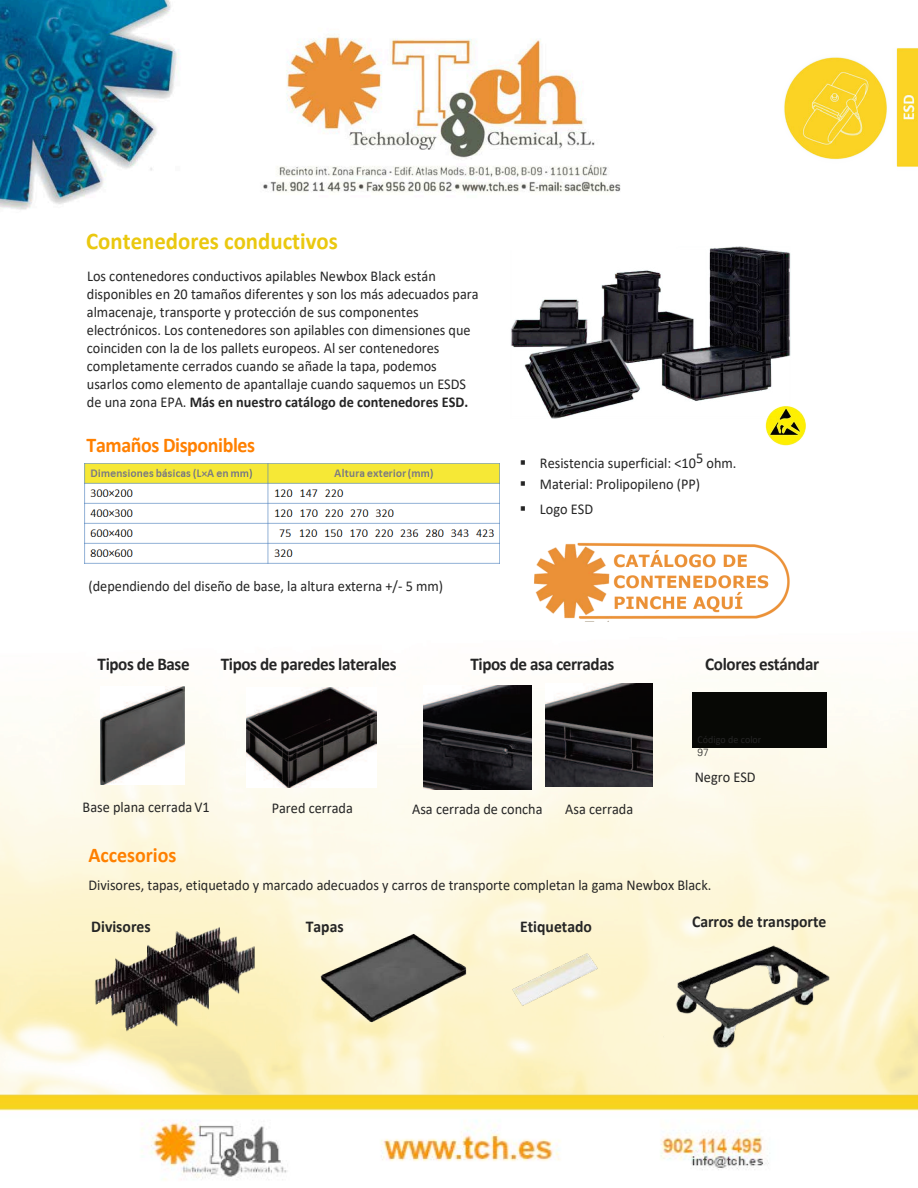
<style>
.page{position:relative;width:918px;height:1188px;background:#fff}
.page>*{position:absolute;margin:0;border:0;box-sizing:border-box;transform-origin:0 0}
.t1{font:700 24px "Calibri";color:#eac80f;scale:.95 1}
.t2{font:700 21px "Calibri";letter-spacing:-.02em;color:#ff8000;scale:.95 1}
.t3{font:700 21px "Calibri";color:#ff8000;scale:.95 1}
.t4{font:700 18px "Calibri";letter-spacing:-.02em;color:#252525;scale:.95 1}
.t5{font:700 16.5px "Calibri";color:#252525;scale:.95 1}
.t6{font:15px/18px "Calibri";color:#252525;scale:.95 1}
.t7{font:10.5px "Calibri";color:#252525;scale:.95 1}
.t8{font:300 10.5px "Univers LT Std";color:#252525;scale:.95 1}
.s1{font-weight:700}
</style>
<div class="page">
<img style="left:0;top:7px;width:918px;height:1053px">
<img style="left:1px;top:0;width:669px;height:215px">
<img style="left:764px;top:439px;width:42px;height:7px">
<img style="left:0;top:1060px;width:918px;height:120px">
<img style="left:781px;top:47px;width:137px;height:124px">
<img style="left:499px;top:225px;width:311px;height:214px">
<div style="left:692px;top:692px;width:135px;height:56px;background:#070805"></div>
<img style="left:100px;top:686px;width:84px;height:99px">
<img style="left:424px;top:685px;width:108px;height:104px">
<img style="left:545px;top:683px;width:108px;height:104px">
<img style="left:246px;top:687px;width:130px;height:100px">
<img style="left:639px;top:920px;width:226px;height:160px">
<img style="left:53px;top:901px;width:233px;height:165px">
<img style="left:288px;top:905px;width:211px;height:148px">
<img style="left:464px;top:914px;width:184px;height:129px">
<img style="left:84px;top:463px;width:415px;height:101px">
<img style="left:526px;top:512px;width:285px;height:132px">
<h1 class="t1" style="left:86px;top:224px;width:266px">Contenedores conductivos</h1>
<p class="t6" style="left:87px;top:267px;width:414px">Los contenedores conductivos apilables Newbox Black están disponibles en 20 tamaños diferentes y son los más adecuados para almacenaje, transporte y protección de sus componentes electrónicos. Los contenedores son apilables con dimensiones que coinciden con la de los pallets europeos. Al ser contenedores completamente cerrados cuando se añade la tapa, podemos usarlos como elemento de apantallaje cuando saquemos un ESDS de una zona EPA. <span class="s1">Más en nuestro catálogo de contenedores ESD.</span></p>
<h2 class="t2" style="left:87px;top:431px;width:179px">Tamaños Disponibles</h2>
<p class="t6" style="left:89px;top:577px;width:375px">(dependiendo del diseño de base, la altura externa +/- 5 mm)</p>
<p class="t6" style="left:520px;top:453px;width:229px">▪ Resistencia superficial: &lt;105 ohm.</p>
<p class="t6" style="left:520px;top:474px;width:191px">▪ Material: Prolipopileno (PP)</p>
<p class="t6" style="left:520px;top:500px;width:79px">▪ Logo ESD</p>
<p class="t4" style="left:98px;top:651px;width:98px">Tipos de Base</p>
<p class="t4" style="left:221px;top:651px;width:187px">Tipos de paredes laterales</p>
<p class="t4" style="left:470px;top:651px;width:153px">Tipos de asa cerradas</p>
<p class="t4" style="left:705px;top:651px;width:121px">Colores estándar</p>
<p class="t7" style="left:698px;top:732px;width:69px">Código de color</p>
<p class="t8" style="left:698px;top:746px;width:13px">97</p>
<p class="t6" style="left:695px;top:767px;width:66px">Negro ESD</p>
<p class="t6" style="left:83px;top:797px;width:135px">Base plana cerrada V1</p>
<p class="t6" style="left:272px;top:799px;width:87px">Pared cerrada</p>
<p class="t6" style="left:412px;top:799px;width:139px">Asa cerrada de concha</p>
<p class="t6" style="left:565px;top:799px;width:73px">Asa cerrada</p>
<h2 class="t3" style="left:88px;top:840px;width:94px">Accesorios</h2>
<p class="t6" style="left:88px;top:875px;width:657px">Divisores, tapas, etiquetado y marcado adecuados y carros de transporte completan la gama Newbox Black.</p>
<p class="t5" style="left:91px;top:914px;width:64px">Divisores</p>
<p class="t5" style="left:306px;top:914px;width:41px">Tapas</p>
<p class="t5" style="left:520px;top:915px;width:77px">Etiquetado</p>
<p class="t5" style="left:692px;top:910px;width:143px">Carros de transporte</p>
</div>
